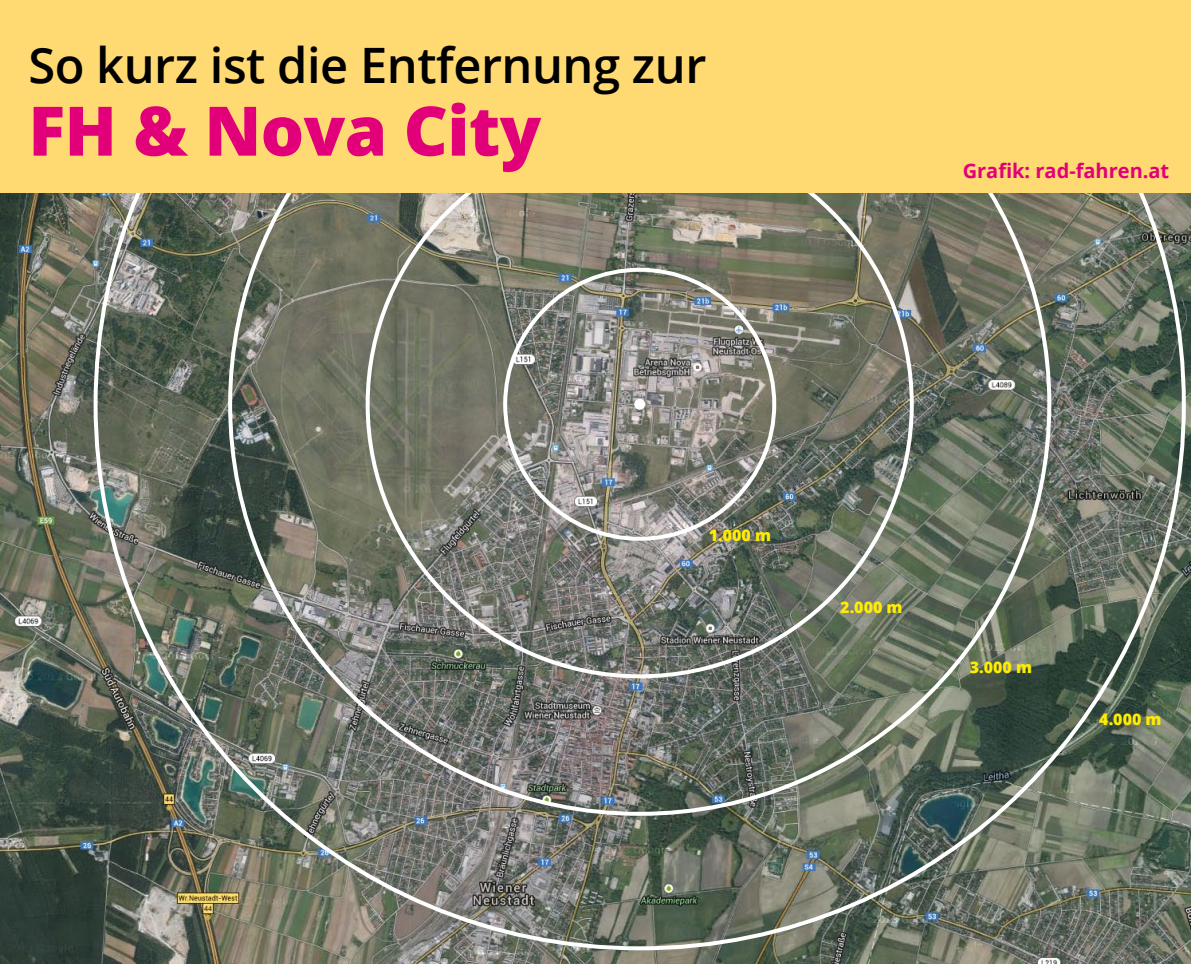
<style>
.page{position:relative;width:1191px;height:964px;background:#fff}
.page>*{position:absolute;margin:0;border:0;box-sizing:border-box;transform-origin:0 0}
.t1{font:800 68.4px "Open Sans";letter-spacing:-.01em;color:#e2007a}
.t2{font:600 48.8px "Open Sans";letter-spacing:-.01em;color:#000}
.t3{font:700 20px "Open Sans";color:#e2007a}
.t4{font:800 16px "Open Sans";color:#ffed00}
</style>
<div class="page">
<img style="left:0;top:193px;width:1191px;height:771px">
<img style="left:94px;top:193px;width:1091px;height:757px">
<svg style="left:228px;top:193px;width:823px;height:623px;background:#767a6e"></svg>
<div style="left:0;top:0;width:1191px;height:193px;background:#ffd971"></div>
<p class="t2" style="left:28px;top:32px;width:679px">So kurz ist die Entfernung zur</p>
<h1 class="t1" style="left:28px;top:79px;width:514px">FH &amp; Nova City</h1>
<p class="t3" style="left:962px;top:156px;width:208px">Grafik: rad-fahren.at</p>
<p class="t4" style="left:708px;top:523px;width:64px">1.000 m</p>
<p class="t4" style="left:840px;top:595px;width:64px">2.000 m</p>
<p class="t4" style="left:969px;top:654px;width:64px">3.000 m</p>
<p class="t4" style="left:1099px;top:707px;width:64px">4.000 m</p>
</div>
